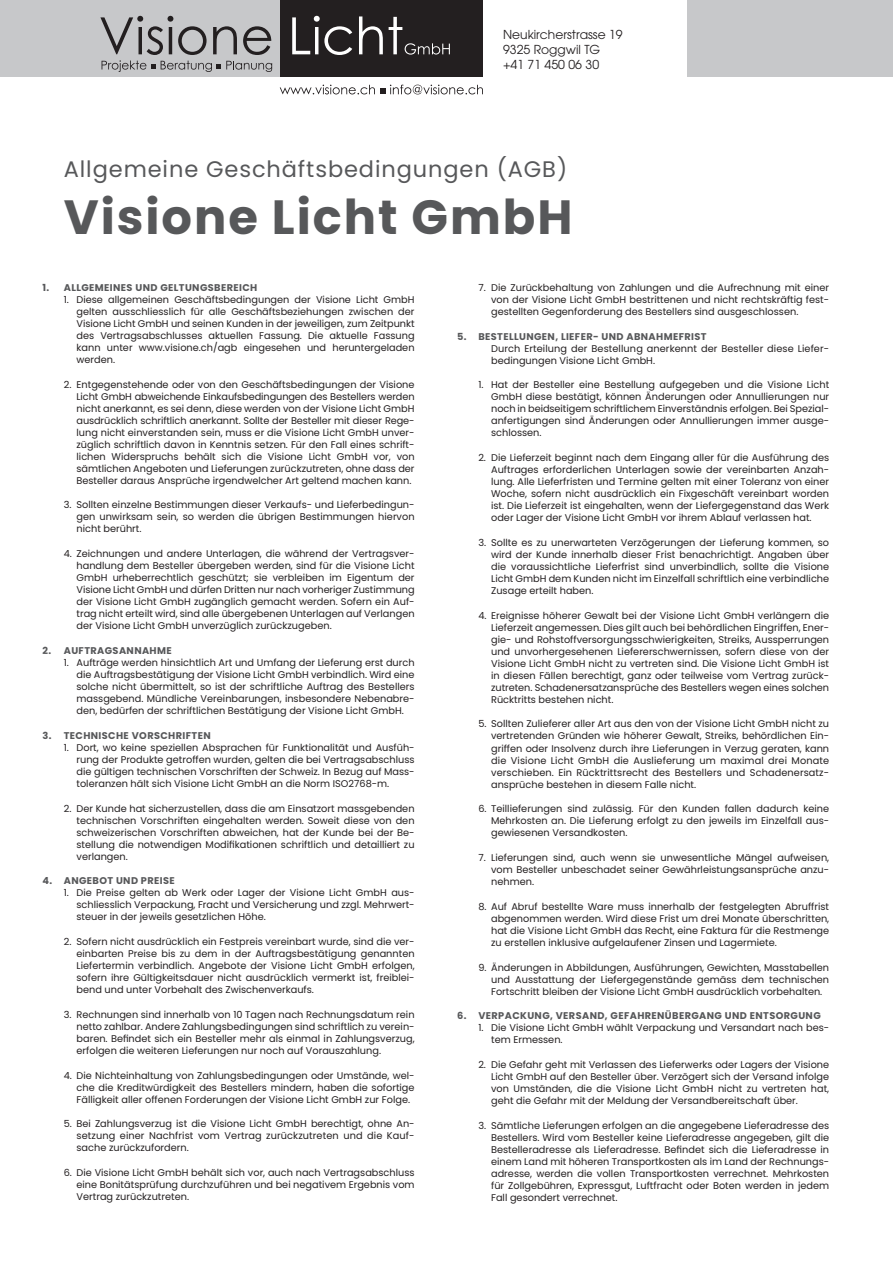
<style>
.page{position:relative;width:893px;height:1263px;background:#fff}
.page>*{position:absolute;margin:0;border:0;box-sizing:border-box;transform-origin:0 0}
.Titel{font:700 48px "Poppins";letter-spacing:.04em;color:#57585a}
.Zwischentitel{font:22.5px "Poppins";letter-spacing:.04em;color:#57585a}
.t1{font:12.3px/15px "Avant Garde";color:#231f20}
.Grundtext{font:9.75px/12px "Poppins";color:#231f20;text-align:justify}
.t2{font:700 9.75px "Poppins";letter-spacing:.04em;color:#57585a}
</style>
<div class="page">
<div style="left:687px;top:0;width:206px;height:77px;background:#c7c8ca"></div>
<svg style="left:280px;top:85px;width:203px;height:9px"></svg>
<div style="left:0;top:0;width:280px;height:77px;background:#c7c8ca"></div>
<div style="left:280px;top:0;width:203px;height:77px;background:#231f20"></div>
<svg style="left:100px;top:16px;width:172px;height:56px"></svg>
<svg style="left:292px;top:16px;width:60px;height:39px"></svg>
<svg style="left:359px;top:16px;width:24px;height:38px"></svg>
<svg style="left:389px;top:17px;width:61px;height:38px"></svg>
<p class="t1" style="left:503px;top:27px;width:121px">Neukircherstrasse 19<br>9325 Roggwil TG +41 71 450 06 30</p>
<p class="Zwischentitel" style="left:64px;top:156px;width:505px">Allgemeine Geschäftsbedingungen (AGB)</p>
<p class="Titel" style="left:64px;top:189px;width:510px">Visione Licht GmbH</p>
<p class="t2" style="left:43px;top:282px;width:216px">1. ALLGEMEINES UND GELTUNGSBEREICH</p>
<p class="Grundtext" style="left:77px;top:294px;width:340px;text-indent:-13px">1. Diese allgemeinen Geschäftsbedingungen der Visione Licht GmbH gelten ausschliesslich für alle Geschäftsbeziehungen zwischen der Visione Licht GmbH und seinen Kunden in der jeweiligen, zum Zeitpunkt des Vertragsabschlusses aktuellen Fassung. Die aktuelle Fassung kann unter www.visione.ch/agb eingesehen und heruntergeladen werden.</p>
<p class="Grundtext" style="left:77px;top:378px;width:340px;text-indent:-13px">2. Entgegenstehende oder von den Geschäftsbedingungen der Visione Licht GmbH abweichende Einkaufsbedingungen des Bestellers werden nicht anerkannt, es sei denn, diese werden von der Visione Licht GmbH ausdrücklich schriftlich anerkannt. Sollte der Besteller mit dieser Rege&shy;lung nicht einverstanden sein, muss er die Visione Licht GmbH unver&shy;züglich schriftlich davon in Kenntnis setzen. Für den Fall eines schrift&shy;lichen Widerspruchs behält sich die Visione Licht GmbH vor, von sämtlichen Angeboten und Lieferungen zurückzutreten, ohne dass der Besteller daraus Ansprüche irgendwelcher Art geltend machen kann.</p>
<p class="Grundtext" style="left:77px;top:499px;width:340px;text-indent:-13px">3. Sollten einzelne Bestimmungen dieser Verkaufs- und Lieferbedingun&shy;gen unwirksam sein, so werden die übrigen Bestimmungen hiervon nicht berührt.</p>
<p class="Grundtext" style="left:77px;top:548px;width:340px;text-indent:-13px">4. Zeichnungen und andere Unterlagen, die während der Vertragsver&shy;handlung dem Besteller übergeben werden, sind für die Visione Licht GmbH urheberrechtlich geschützt; sie verbleiben im Eigentum der Visione Licht GmbH und dürfen Dritten nur nach vorheriger Zustimmung der Visione Licht GmbH zugänglich gemacht werden. Sofern ein Auf&shy;trag nicht erteilt wird, sind alle übergebenen Unterlagen auf Verlangen der Visione Licht GmbH unverzüglich zurückzugeben.</p>
<p class="t2" style="left:43px;top:645px;width:131px">2. AUFTRAGSANNAHME</p>
<p class="Grundtext" style="left:77px;top:657px;width:340px;text-indent:-13px">1. Aufträge werden hinsichtlich Art und Umfang der Lieferung erst durch die Auftragsbestätigung der Visione Licht GmbH verbindlich. Wird eine solche nicht übermittelt, so ist der schriftliche Auftrag des Bestellers massgebend. Mündliche Vereinbarungen, insbesondere Nebenabre&shy;den, bedürfen der schriftlichen Bestätigung der Visione Licht GmbH.</p>
<p class="t2" style="left:43px;top:730px;width:170px">3. TECHNISCHE VORSCHRIFTEN</p>
<p class="Grundtext" style="left:77px;top:741px;width:340px;text-indent:-13px">1. Dort, wo keine speziellen Absprachen für Funktionalität und Ausfüh&shy;rung der Produkte getroffen wurden, gelten die bei Vertragsabschluss die gültigen technischen Vorschriften der Schweiz. In Bezug auf Mass&shy;toleranzen hält sich Visione Licht GmbH an die Norm ISO2768-m.</p>
<p class="Grundtext" style="left:77px;top:802px;width:340px;text-indent:-13px">2. Der Kunde hat sicherzustellen, dass die am Einsatzort massgebenden technischen Vorschriften eingehalten werden. Soweit diese von den schweizerischen Vorschriften abweichen, hat der Kunde bei der Be&shy;stellung die notwendigen Modifikationen schriftlich und detailliert zu verlangen.</p>
<p class="t2" style="left:43px;top:875px;width:134px">4. ANGEBOT UND PREISE</p>
<p class="Grundtext" style="left:77px;top:887px;width:340px;text-indent:-13px">1. Die Preise gelten ab Werk oder Lager der Visione Licht GmbH aus&shy;schliesslich Verpackung, Fracht und Versicherung und zzgl. Mehrwert&shy;steuer in der jeweils gesetzlichen Höhe.</p>
<p class="Grundtext" style="left:77px;top:936px;width:340px;text-indent:-13px">2. Sofern nicht ausdrücklich ein Festpreis vereinbart wurde, sind die ver&shy;einbarten Preise bis zu dem in der Auftragsbestätigung genannten Liefertermin verbindlich. Angebote der Visione Licht GmbH erfolgen, sofern ihre Gültigkeitsdauer nicht ausdrücklich vermerkt ist, freiblei&shy;bend und unter Vorbehalt des Zwischenverkaufs.</p>
<p class="Grundtext" style="left:77px;top:1008px;width:340px;text-indent:-13px">3. Rechnungen sind innerhalb von 10 Tagen nach Rechnungsdatum rein netto zahlbar. Andere Zahlungsbedingungen sind schriftlich zu verein&shy;baren. Befindet sich ein Besteller mehr als einmal in Zahlungsverzug, erfolgen die weiteren Lieferungen nur noch auf Vorauszahlung.</p>
<p class="Grundtext" style="left:77px;top:1069px;width:340px;text-indent:-13px">4. Die Nichteinhaltung von Zahlungsbedingungen oder Umstände, wel&shy;che die Kreditwürdigkeit des Bestellers mindern, haben die sofortige Fälligkeit aller offenen Forderungen der Visione Licht GmbH zur Folge.</p>
<p class="Grundtext" style="left:77px;top:1118px;width:340px;text-indent:-13px">5. Bei Zahlungsverzug ist die Visione Licht GmbH berechtigt, ohne An&shy;setzung einer Nachfrist vom Vertrag zurückzutreten und die Kauf&shy;sache zurückzufordern.</p>
<p class="Grundtext" style="left:77px;top:1167px;width:340px;text-indent:-13px">6. Die Visione Licht GmbH behält sich vor, auch nach Vertragsabschluss eine Bonitätsprüfung durchzuführen und bei negativem Ergebnis vom Vertrag zurückzutreten.</p>
<p class="Grundtext" style="left:491px;top:282px;width:340px;text-indent:-13px">7. Die Zurückbehaltung von Zahlungen und die Aufrechnung mit einer von der Visione Licht GmbH bestrittenen und nicht rechtskräftig fest&shy;gestellten Gegenforderung des Bestellers sind ausgeschlossen.</p>
<p class="t2" style="left:457px;top:331px;width:251px">5. BESTELLUNGEN, LIEFER- UND ABNAHMEFRIST</p>
<p class="Grundtext" style="left:491px;top:342px;width:340px">Durch Erteilung der Bestellung anerkennt der Besteller diese Liefer&shy;bedingungen Visione Licht GmbH.</p>
<p class="Grundtext" style="left:491px;top:379px;width:340px;text-indent:-13px">1. Hat der Besteller eine Bestellung aufgegeben und die Visione Licht GmbH diese bestätigt, können Änderungen oder Annullierungen nur noch in beidseitigem schriftlichem Einverständnis erfolgen. Bei Spezial&shy;anfertigungen sind Änderungen oder Annullierungen immer ausge&shy;schlossen.</p>
<p class="Grundtext" style="left:491px;top:452px;width:340px;text-indent:-13px">2. Die Lieferzeit beginnt nach dem Eingang aller für die Ausführung des Auftrages erforderlichen Unterlagen sowie der vereinbarten Anzah&shy;lung. Alle Lieferfristen und Termine gelten mit einer Toleranz von einer Woche, sofern nicht ausdrücklich ein Fixgeschäft vereinbart worden ist. Die Lieferzeit ist eingehalten, wenn der Liefergegenstand das Werk oder Lager der Visione Licht GmbH vor ihrem Ablauf verlassen hat.</p>
<p class="Grundtext" style="left:491px;top:537px;width:340px;text-indent:-13px">3. Sollte es zu unerwarteten Verzögerungen der Lieferung kommen, so wird der Kunde innerhalb dieser Frist benachrichtigt. Angaben über die voraussichtliche Lieferfrist sind unverbindlich, sollte die Visione Licht GmbH dem Kunden nicht im Einzelfall schriftlich eine verbindliche Zusage erteilt haben.</p>
<p class="Grundtext" style="left:491px;top:609px;width:340px;text-indent:-13px">4. Ereignisse höherer Gewalt bei der Visione Licht GmbH verlängern die Lieferzeit angemessen. Dies gilt auch bei behördlichen Eingriffen, Ener&shy;gie- und Rohstoffversorgungsschwierigkeiten, Streiks, Aussperrungen und unvorhergesehenen Liefererschwernissen, sofern diese von der Visione Licht GmbH nicht zu vertreten sind. Die Visione Licht GmbH ist in diesen Fällen berechtigt, ganz oder teilweise vom Vertrag zurück&shy;zutreten. Schadenersatzansprüche des Bestellers wegen eines solchen Rücktritts bestehen nicht.</p>
<p class="Grundtext" style="left:491px;top:718px;width:340px;text-indent:-13px">5. Sollten Zulieferer aller Art aus den von der Visione Licht GmbH nicht zu vertretenden Gründen wie höherer Gewalt, Streiks, behördlichen Ein&shy;griffen oder Insolvenz durch ihre Lieferungen in Verzug geraten, kann die Visione Licht GmbH die Auslieferung um maximal drei Monate verschieben. Ein Rücktrittsrecht des Bestellers und Schadenersatz&shy;ansprüche bestehen in diesem Falle nicht.</p>
<p class="Grundtext" style="left:491px;top:803px;width:340px;text-indent:-13px">6. Teillieferungen sind zulässig. Für den Kunden fallen dadurch keine Mehrkosten an. Die Lieferung erfolgt zu den jeweils im Einzelfall aus&shy;gewiesenen Versandkosten.</p>
<p class="Grundtext" style="left:491px;top:852px;width:340px;text-indent:-13px">7. Lieferungen sind, auch wenn sie unwesentliche Mängel aufweisen, vom Besteller unbeschadet seiner Gewährleistungsansprüche anzu&shy;nehmen.</p>
<p class="Grundtext" style="left:491px;top:900px;width:340px;text-indent:-13px">8. Auf Abruf bestellte Ware muss innerhalb der festgelegten Abruffrist abgenommen werden. Wird diese Frist um drei Monate überschritten, hat die Visione Licht GmbH das Recht, eine Faktura für die Restmenge zu erstellen inklusive aufgelaufener Zinsen und Lagermiete.</p>
<p class="Grundtext" style="left:491px;top:961px;width:340px;text-indent:-13px">9. Änderungen in Abbildungen, Ausführungen, Gewichten, Masstabellen und Ausstattung der Liefergegenstände gemäss dem technischen Fortschritt bleiben der Visione Licht GmbH ausdrücklich vorbehalten.</p>
<p class="t2" style="left:457px;top:1010px;width:365px">6. VERPACKUNG, VERSAND, GEFAHRENÜBERGANG UND ENTSORGUNG</p>
<p class="Grundtext" style="left:491px;top:1022px;width:340px;text-indent:-13px">1. Die Visione Licht GmbH wählt Verpackung und Versandart nach bes&shy;tem Ermessen.</p>
<p class="Grundtext" style="left:491px;top:1059px;width:340px;text-indent:-13px">2. Die Gefahr geht mit Verlassen des Lieferwerks oder Lagers der Visione Licht GmbH auf den Besteller über. Verzögert sich der Versand infolge von Umständen, die die Visione Licht GmbH nicht zu vertreten hat, geht die Gefahr mit der Meldung der Versandbereitschaft über.</p>
<p class="Grundtext" style="left:491px;top:1119px;width:340px;text-indent:-13px">3. Sämtliche Lieferungen erfolgen an die angegebene Lieferadresse des Bestellers. Wird vom Besteller keine Lieferadresse angegeben, gilt die Bestelleradresse als Lieferadresse. Befindet sich die Lieferadresse in einem Land mit höheren Transportkosten als im Land der Rechnungs&shy;adresse, werden die vollen Transportkosten verrechnet. Mehrkosten für Zollgebühren, Expressgut, Luftfracht oder Boten werden in jedem Fall gesondert verrechnet.</p>
</div>
